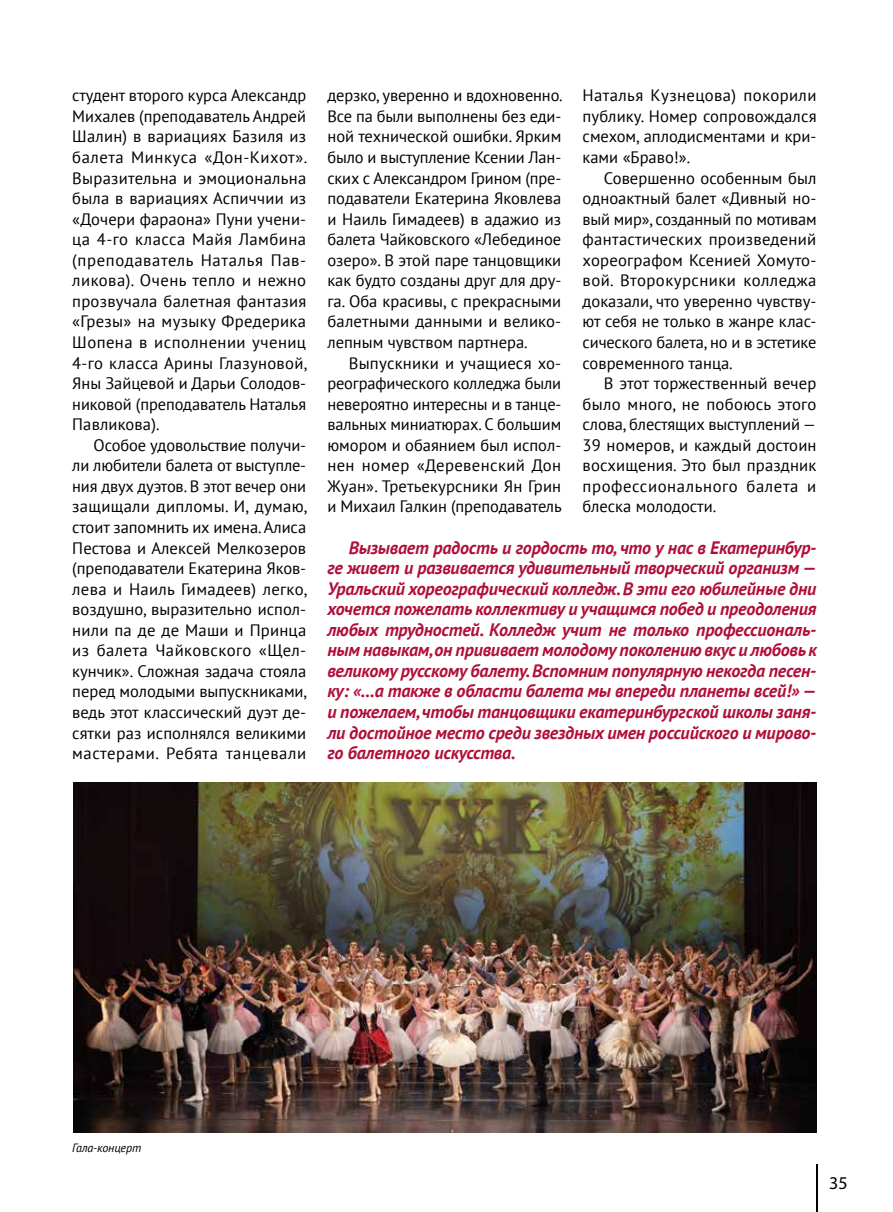
<style>
.page{position:relative;width:893px;height:1212px;background:#fff}
.page>*{position:absolute;margin:0;border:0;box-sizing:border-box;transform-origin:0 0}
.t1{font:italic 700 18px/20.5px "PT Sans";letter-spacing:-.01em;color:#b00f39;text-align:justify}
.t2{font:18px "Myriad Pro";color:#000}
.t3{font:16.5px/20.5px "PT Sans";color:#000;text-align:justify}
.t4{font:italic 12px "PT Sans";letter-spacing:-.01em;color:#000}
</style>
<div class="page">
<hr style="left:816px;top:1164px;width:2px;height:48px;background:#000">
<img style="left:74px;top:783px;width:742px;height:349px">
<p class="t3" style="left:72px;top:85px;width:237px">студент второго курса Александр Михалев (преподаватель Андрей Шалин) в вариациях Базиля из балета Минкуса «Дон--Кихот».<br>Выразительна и эмоциональна была в вариациях Аспиччии из «Дочери фараона» Пуни учени&shy;ца 4‑го класса Майя Ламбина (преподаватель Наталья Пав&shy;ликова). Очень тепло и нежно прозвучала балетная фантазия «Грезы» на музыку Фредерика Шопена в исполнении учениц 4‑го класса Арины Глазуновой, Яны Зайцевой и Дарьи Солодов&shy;никовой (преподаватель Наталья Павликова).</p>
<p class="t3" style="left:72px;top:434px;width:237px;text-indent:21px">Особое удовольствие получи&shy;ли любители балета от выступле&shy;ния двух дуэтов. В этот вечер они защищали дипломы. И, думаю, стоит запомнить их имена. Алиса Пестова и Алексей Мелкозеров (преподаватели Екатерина Яков&shy;лева и Наиль Гимадеев) легко, воздушно, выразительно испол&shy;нили па де де Маши и Принца из балета Чайковского «Щел&shy;кунчик». Сложная задача стояла перед молодыми выпускниками, ведь этот классический дуэт де&shy;сятки раз исполнялся великими мастерами. Ребята танцевали</p>
<p class="t3" style="left:583px;top:85px;width:235px">Наталья Кузнецова) покорили публику. Номер сопровождался смехом, аплодисментами и кри&shy;ками «Браво!».</p>
<p class="t3" style="left:583px;top:167px;width:235px;text-indent:21px">Совершенно особенным был одноактный балет «Дивный но&shy;вый мир», созданный по мотивам фантастических произведений хореографом Ксенией Хомуто&shy;вой. Второкурсники колледжа доказали, что уверенно чувству&shy;ют себя не только в жанре клас&shy;сического балета, но и в эстетике современного танца.</p>
<p class="t3" style="left:583px;top:373px;width:235px;text-indent:21px">В этот торжественный вечер было много, не побоюсь этого слова, блестящих выступлений — 39 номеров, и каждый достоин восхищения. Это был праздник профессионального балета и блеска молодости.</p>
<p class="t1" style="left:327px;top:537px;width:491px;text-indent:21px">Вызывает радость и гордость то, что у нас в Екатеринбур&shy;ге живет и развивается удивительный творческий организм — Уральский хореографический колледж. В эти его юбилейные дни хочется пожелать коллективу и учащимся побед и преодоления любых трудностей. Колледж учит не только профессиональ&shy;ным навыкам, он прививает молодому поколению вкус и любовь к великому русскому балету. Вспомним популярную некогда песен&shy;ку: «…а также в области балета мы впереди планеты всей!» — и пожелаем, чтобы танцовщики екатеринбургской школы заня&shy;ли достойное место среди звездных имен российского и мирово&shy;го балетного искусства.</p>
<p class="t3" style="left:327px;top:85px;width:237px">дерзко, уверенно и вдохновенно.<br>Все па были выполнены без еди&shy;ной технической ошибки. Ярким было и выступление Ксении Лан&shy;ских с Александром Грином (пре&shy;подаватели Екатерина Яковлева и Наиль Гимадеев) в адажио из балета Чайковского «Лебединое озеро». В этой паре танцовщики как будто созданы друг для дру&shy;га. Оба красивы, с прекрасными балетными данными и велико&shy;лепным чувством партнера.</p>
<p class="t3" style="left:327px;top:352px;width:236px;text-indent:21px">Выпускники и учащиеся хо&shy;реографического колледжа были невероятно интересны и в танце&shy;вальных миниатюрах. С большим юмором и обаянием был испол&shy;нен номер «Деревенский Дон Жуан». Третьекурсники Ян Грин и Михаил Галкин (преподаватель</p>
<p class="t4" style="left:72px;top:1140px;width:70px">Гала-концерт</p>
<p class="t2" style="left:829px;top:1172px;width:20px">35</p>
</div>
